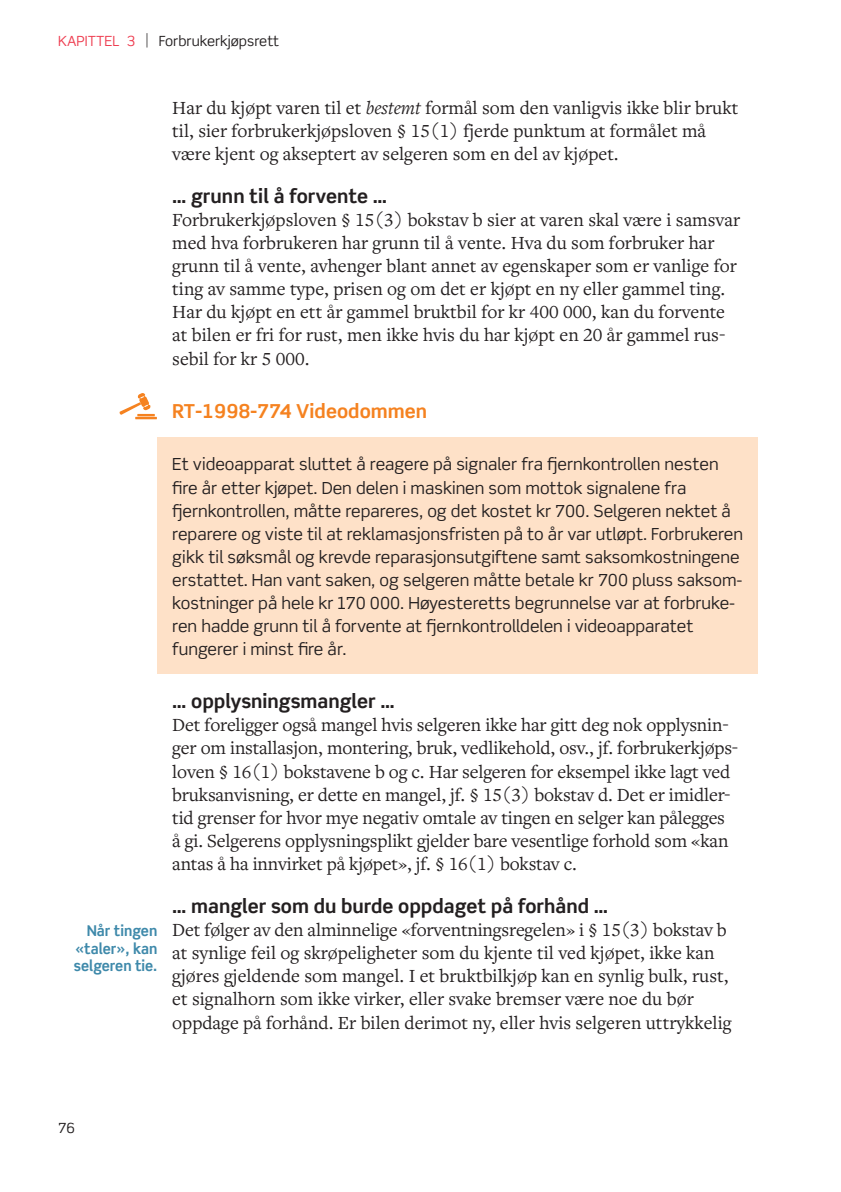
<style>
.page{position:relative;width:841px;height:1192px;background:#fff}
.page>*{position:absolute;margin:0;border:0;box-sizing:border-box;transform-origin:0 0}
.t1{font:19.25px/23.1px "Freight Text Pro";color:#231f20}
.t2{font:700 19.25px "Scene Std";color:#231f20}
.t3{font:700 19.25px "Scene Std";color:#f58220}
.t4{font:16.62px/23.1px "Scene Std";color:#231f20}
.t5{font:700 14.88px/17.5px "Scene Std";color:#3e89aa;text-align:justify;scale:.95 1}
.t6{font:14px "Scene Std";color:#231f20}
.s1{color:#ee3d50}
.s2{font-size:15.4px}
.s3{font-style:italic}
</style>
<div class="page">
<div style="left:157px;top:437px;width:601px;height:237px;background:#fee1c8"></div>
<hr style="left:135px;top:417px;width:22px;height:2px;background:#f58220">
<svg style="left:119px;top:393px;width:36px;height:23px"></svg>
<p class="t6" style="left:58px;top:32px;width:222px"><span class="s1">KAPITTEL 3</span> <span class="s2">|</span> Forbrukerkjøpsrett</p>
<p class="t5" style="left:74px;top:921px;width:89px;text-indent:13px">Når tingen «taler», kan selgeren tie.</p>
<p class="t1" style="left:172px;top:95px;width:567px">Har du kjøpt varen til et <span class="s3">bestemt</span> formål som den vanligvis ikke blir brukt til, sier forbrukerkjøpsloven § 15(1) fjerde punktum at formålet må være kjent og akseptert av selgeren som en del av kjøpet.</p>
<p class="t2" style="left:172px;top:184px;width:216px">… grunn til å forvente …</p>
<p class="t1" style="left:172px;top:207px;width:569px">Forbrukerkjøpsloven § 15(3) bokstav b sier at varen skal være i samsvar med hva forbrukeren har grunn til å vente. Hva du som forbruker har grunn til å vente, avhenger blant annet av egenskaper som er vanlige for ting av samme type, prisen og om det er kjøpt en ny eller gammel ting.<br>Har du kjøpt en ett år gammel bruktbil for kr 400 000, kan du forvente at bilen er fri for rust, men ikke hvis du har kjøpt en 20 år gammel rus&shy;sebil for kr 5 000.</p>
<p class="t3" style="left:172px;top:398px;width:256px">RT-1998-774 Videodommen</p>
<p class="t4" style="left:172px;top:452px;width:572px">Et videoapparat sluttet å reagere på signaler fra fjernkontrollen nesten fire år etter kjøpet. Den delen i maskinen som mottok signalene fra fjernkontrollen, måtte repareres, og det kostet kr 700. Selgeren nektet å reparere og viste til at reklamasjonsfristen på to år var utløpt. Forbrukeren gikk til søksmål og krevde reparasjonsutgiftene samt saksomkostningene erstattet. Han vant saken, og selgeren måtte betale kr 700 pluss saksom&shy;kostninger på hele kr 170 000. Høyesteretts begrunnelse var at forbruke&shy;ren hadde grunn til å forvente at fjernkontrolldelen i videoapparatet fungerer i minst fire år.</p>
<p class="t2" style="left:172px;top:689px;width:224px">… opplysningsmangler …</p>
<p class="t1" style="left:172px;top:712px;width:567px">Det foreligger også mangel hvis selgeren ikke har gitt deg nok opplysnin&shy;ger om installasjon, montering, bruk, vedlikehold, osv., jf. forbrukerkjøps&shy;loven § 16(1) bokstavene b og c. Har selgeren for eksempel ikke lagt ved bruksanvisning, er dette en mangel, jf. § 15(3) bokstav d. Det er imidler&shy;tid grenser for hvor mye negativ omtale av tingen en selger kan pålegges å gi. Selgerens opplysningsplikt gjelder bare vesentlige forhold som «kan antas å ha innvirket på kjøpet», jf. § 16(1) bokstav c.</p>
<p class="t2" style="left:172px;top:893px;width:437px">… mangler som du burde oppdaget på forhånd …</p>
<p class="t1" style="left:172px;top:917px;width:560px">Det følger av den alminnelige «forventningsregelen» i § 15(3) bokstav b at synlige feil og skrøpeligheter som du kjente til ved kjøpet, ikke kan gjøres gjeldende som mangel. I et bruktbilkjøp kan en synlig bulk, rust, et signalhorn som ikke virker, eller svake bremser være noe du bør oppdage på forhånd. Er bilen derimot ny, eller hvis selgeren uttrykkelig</p>
<p class="t6" style="left:58px;top:1119px;width:19px">76</p>
</div>
